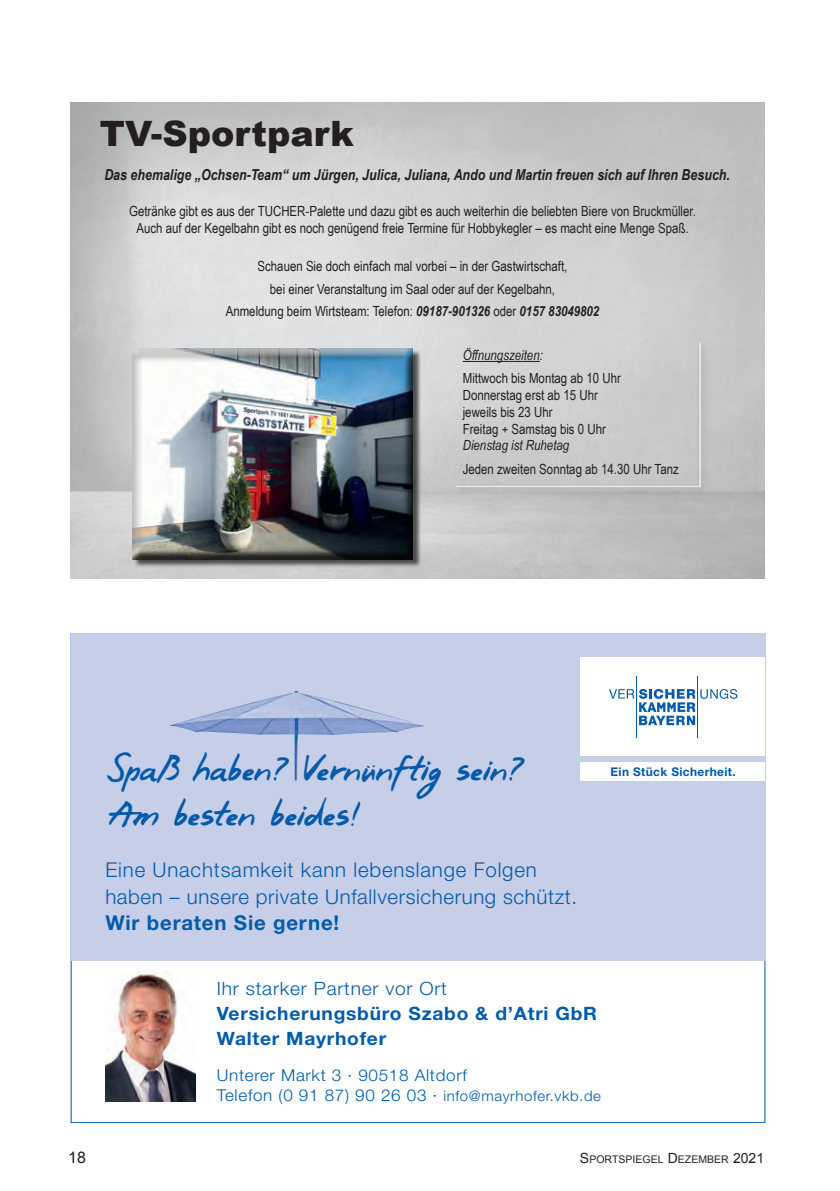
<style>
.page{position:relative;width:840px;height:1191px;background:#fff}
.page>*{position:absolute;margin:0;border:0;box-sizing:border-box;transform-origin:0 0}
.t1{font:36.8px/44.8px "VKB Erman 2011";color:#015aaa}
.t2{font:900 35px "Arial";color:#231f20}
.t3{font:300 20.4px/26.6px "Helvetica Neue LT Pro";letter-spacing:.03em;color:#015aaa}
.t4{font:700 18.4px/24.6px "Helvetica Neue LT Pro";letter-spacing:.04em;color:#015aaa;scale:1.04 1}
.t5{font:300 16.4px/20.4px "Helvetica Neue LT Pro";letter-spacing:.04em;color:#015aaa;scale:1.04 1}
.t6{font:16px "Arial";color:#231f20}
.t7{font:italic 700 15.2px "Arial Narrow";color:#231f20}
.t8{font:14px/16.8px "Arial Narrow";color:#231f20}
.t9{font:700 12px "Helvetica Neue LT Pro";letter-spacing:.03em;color:#015aaa}
.t10{font:10.4px "Arial";color:#231f20}
.s1{font-weight:700;font-style:italic}
.s2{font-style:italic}
.s3{font-weight:700}
.s4{font-weight:300}
.s5{font-size:14.2px}
.s6{font-size:14px}
</style>
<div class="page">
<div style="left:133px;top:350px;width:288px;height:218px;background:#231f20;opacity:.75"></div>
<div style="left:131px;top:349px;width:283px;height:211px;background:#231f20;opacity:.75"></div>
<div style="left:453px;top:482px;width:254px;height:14px;background:#231f20;opacity:.75"></div>
<div style="left:695px;top:339px;width:14px;height:155px;background:#231f20;opacity:.75"></div>
<svg style="left:455px;top:342px;width:245px;height:145px;background:#cccccf"></svg>
<div style="left:71px;top:634px;width:694px;height:327px;background:#c7cee8"></div>
<div style="left:580px;top:657px;width:185px;height:99px;background:#fff"></div>
<hr style="left:636px;top:675px;width:1px;height:62px;background:#015aaa">
<div style="left:580px;top:762px;width:185px;height:18px;background:#fff"></div>
<hr style="left:697px;top:675px;width:1px;height:62px;background:#015aaa">
<svg style="left:700px;top:689px;width:37px;height:10px"></svg>
<svg style="left:609px;top:689px;width:85px;height:36px"></svg>
<img style="left:105px;top:971px;width:90px;height:130px">
<img style="left:170px;top:691px;width:254px;height:89px">
<p class="t2" style="left:100px;top:108px;width:255px">TV-Sportpark</p>
<p class="t7" style="left:104px;top:163px;width:626px">Das ehemalige „Ochsen-Team“ um Jürgen, Julica, Juliana, Ando und Martin freuen sich auf Ihren Besuch.</p>
<p class="t8" style="left:129px;top:202px;width:568px;text-align:center">Getränke gibt es aus der TUCHER-Palette und dazu gibt es auch weiterhin die beliebten Biere von Bruckmüller.<br>Auch auf der Kegelbahn gibt es noch genügend freie Termine für Hobbykegler – es macht eine Menge Spaß.</p>
<p class="t8" style="left:225px;top:255px;width:375px;line-height:22.2px;text-align:center">Schauen Sie doch einfach mal vorbei – in der Gastwirtschaft,<br>bei einer Veranstaltung im Saal oder auf der Kegelbahn,<br>Anmeldung beim Wirtsteam: Telefon: <span class="s1">09187-901326</span> oder <span class="s1">0157 83049802</span></p>
<p class="t8" style="left:462px;top:343px;width:159px;line-height:23.4px"><span class="s2">Öffnungszeiten:<br></span>Mittwoch bis Montag ab 10 Uhr</p>
<p class="t8" style="left:462px;top:386px;width:145px">Donnerstag erst ab 15 Uhr jeweils bis 23 Uhr<br>Freitag + Samstag bis 0 Uhr<br><span class="s2">Dienstag ist Ruhetag</span></p>
<p class="t8" style="left:462px;top:460px;width:217px">Jeden zweiten Sonntag ab 14.30 Uhr Tanz</p>
<p class="t1" style="left:105px;top:744px;width:415px">Spaß haben? Vernünftig sein?<br>Am besten beides!</p>
<p class="t3" style="left:105px;top:856px;width:473px">Eine Unachtsamkeit kann lebenslange Folgen haben – unsere private Unfallversicherung schützt.<br><span class="s3">Wir beraten Sie gerne!</span></p>
<p class="t9" style="left:610px;top:764px;width:127px">Ein Stück Sicherheit.</p>
<p class="t4" style="left:217px;top:976px;width:367px"><span class="s4">Ihr starker Partner vor Ort<br></span>Versicherungsbüro Szabo &amp; d’Atri GbR<br>Walter Mayrhofer</p>
<p class="t5" style="left:217px;top:1064px;width:370px">Unterer Markt 3 · 90518 Altdorf<br>Telefon (0 91 87) 90 26 03 · <span class="s5">info@mayrhofer.vkb.de</span></p>
<p class="t6" style="left:68px;top:1146px;width:19px">18</p>
<p class="t10" style="left:579px;top:1153px;width:186px"><span class="s6">S</span>PORTSPIEGEL <span class="s6">D</span>EZEMBER <span class="s6">2021</span></p>
</div>
